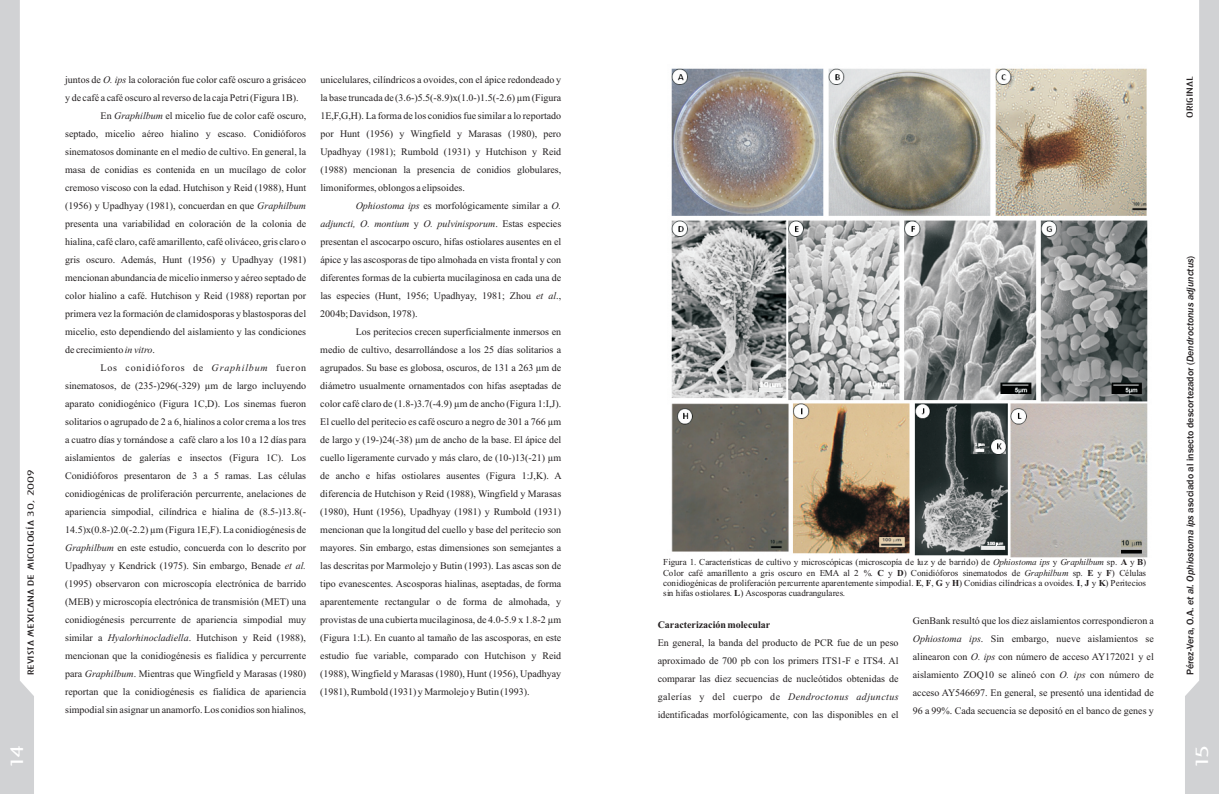
<style>
.page{position:relative;width:1219px;height:794px;background:#fff}
.page>*{position:absolute;margin:0;border:0;box-sizing:border-box;transform-origin:0 0}
.t1{font:16px "Architecture Plain";color:#fff;scale:2 1}
.t2{font:10px/18px "Times New Roman";color:#231f20;text-align:justify}
.t3{font:500 10px "Franklin Gothic";color:#231f20}
.t4{font:10px "Times New Roman";letter-spacing:.08em;color:#231f20}
.t5{font:700 10px "Times New Roman";color:#231f20}
.t6{font:9.1px/10.4px "Times New Roman";letter-spacing:-.015em;color:#231f20;text-align:justify}
.t7{font:8px "Architecture Plain";color:#231f20;scale:2 1}
.s1{font-style:italic}
.s2{font-weight:700}
</style>
<div class="page">
<img style="left:671px;top:68px;width:477px;height:489px">
<svg style="left:0;top:0;width:34px;height:794px"></svg>
<svg style="left:1185px;top:0;width:34px;height:794px"></svg>
<p class="t7" style="left:27px;top:675px;width:104px;rotate:-90deg">REVISTA MEXICANA DE MICOLOGÍA 30, 2009</p>
<p class="t2" style="left:65px;top:72px;width:242px">juntos de <span class="s1">O. ips</span> la coloración fue color café oscuro a grisáceo</p>
<p class="t2" style="left:65px;top:90px;width:235px">y de café a café oscuro al reverso de la caja Petri (Figura 1B).</p>
<p class="t2" style="left:101px;top:108px;width:207px">En <span class="s1">Graphilbum</span> el micelio fue de color café oscuro,</p>
<p class="t2" style="left:65px;top:126px;width:242px">septado, micelio aéreo hialino y escaso. Conidióforos</p>
<p class="t2" style="left:65px;top:144px;width:242px">sinematosos dominante en el medio de cultivo. En general, la</p>
<p class="t2" style="left:65px;top:162px;width:242px">masa de conidias es contenida en un mucílago de color</p>
<p class="t2" style="left:65px;top:180px;width:242px">cremoso viscoso con la edad. Hutchison y Reid (1988), Hunt</p>
<p class="t2" style="left:65px;top:198px;width:242px">(1956) y Upadhyay (1981), concuerdan en que <span class="s1">Graphilbum</span></p>
<p class="t2" style="left:65px;top:216px;width:242px">presenta una variabilidad en coloración de la colonia de</p>
<p class="t2" style="left:65px;top:234px;width:242px">hialina, café claro, café amarillento, café oliváceo, gris claro o</p>
<p class="t2" style="left:65px;top:252px;width:242px">gris oscuro. Además, Hunt (1956) y Upadhyay (1981)</p>
<p class="t2" style="left:65px;top:270px;width:242px">mencionan abundancia de micelio inmerso y aéreo septado de</p>
<p class="t2" style="left:65px;top:288px;width:242px">color hialino a café. Hutchison y Reid (1988) reportan por</p>
<p class="t2" style="left:65px;top:306px;width:242px">primera vez la formación de clamidosporas y blastosporas del</p>
<p class="t2" style="left:65px;top:324px;width:242px">micelio, esto dependiendo del aislamiento y las condiciones</p>
<p class="t2" style="left:65px;top:342px;width:91px">de crecimiento <span class="s1">in vitro</span>.</p>
<p class="t4" style="left:101px;top:364px;width:207px">Los conidióforos de <span class="s1">Graphilbum</span> fueron</p>
<p class="t2" style="left:65px;top:378px;width:242px">sinematosos, de (235-)296(-329) µm de largo incluyendo</p>
<p class="t2" style="left:65px;top:396px;width:242px">aparato conidiogénico (Figura 1C,D). Los sinemas fueron</p>
<p class="t2" style="left:65px;top:414px;width:242px">solitarios o agrupado de 2 a 6, hialinos a color crema a los tres</p>
<p class="t2" style="left:65px;top:432px;width:242px">a cuatro días y tornándose a café claro a los 10 a 12 días para</p>
<p class="t2" style="left:65px;top:450px;width:242px">aislamientos de galerías e insectos (Figura 1C). Los</p>
<p class="t2" style="left:65px;top:468px;width:242px">Conidióforos presentaron de 3 a 5 ramas. Las células</p>
<p class="t2" style="left:65px;top:486px;width:242px">conidiogénicas de proliferación percurrente, anelaciones de</p>
<p class="t2" style="left:65px;top:504px;width:242px">apariencia simpodial, cilíndrica e hialina de (8.5-)13.8(-</p>
<p class="t2" style="left:65px;top:522px;width:242px">14.5)x(0.8-)2.0(-2.2) µm (Figura 1E,F). La conidiogénesis de</p>
<p class="t2" style="left:65px;top:540px;width:242px"><span class="s1">Graphilbum</span> en este estudio, concuerda con lo descrito por</p>
<p class="t2" style="left:65px;top:558px;width:242px">Upadhyay y Kendrick (1975). Sin embargo, Benade <span class="s1">et al.</span></p>
<p class="t2" style="left:65px;top:576px;width:242px">(1995) observaron con microscopía electrónica de barrido</p>
<p class="t2" style="left:65px;top:594px;width:242px">(MEB) y microscopía electrónica de transmisión (MET) una</p>
<p class="t2" style="left:65px;top:612px;width:242px">conidiogénesis percurrente de apariencia simpodial muy</p>
<p class="t2" style="left:65px;top:630px;width:242px">similar a <span class="s1">Hyalorhinocladiella</span>. Hutchison y Reid (1988),</p>
<p class="t2" style="left:65px;top:648px;width:242px">mencionan que la conidiogénesis es fialídica y percurrente</p>
<p class="t2" style="left:65px;top:666px;width:242px">para <span class="s1">Graphilbum</span>. Mientras que Wingfield y Marasas (1980)</p>
<p class="t2" style="left:65px;top:684px;width:242px">reportan que la conidiogénesis es fialídica de apariencia</p>
<p class="t2" style="left:65px;top:702px;width:242px">simpodial sin asignar un anamorfo. Los conidios son hialinos,</p>
<p class="t2" style="left:320px;top:72px;width:242px">unicelulares, cilíndricos a ovoides, con el ápice redondeado y la base truncada de (3.6-)5.5(-8.9)x(1.0-)1.5(-2.6) µm (Figura 1E,F,G,H). La forma de los conidios fue similar a lo reportado por Hunt (1956) y Wingfield y Marasas (1980), pero Upadhyay (1981); Rumbold (1931) y Hutchison y Reid (1988) mencionan la presencia de conidios globulares, limoniformes, oblongos a elipsoides.</p>
<p class="t2" style="left:320px;top:198px;width:242px;text-indent:35px"><span class="s1">Ophiostoma ips</span> es morfológicamente similar a <span class="s1">O. adjuncti, O. montium</span> y <span class="s1">O. pulvinisporum</span>. Estas especies presentan el ascocarpo oscuro, hifas ostiolares ausentes en el ápice y las ascosporas de tipo almohada en vista frontal y con diferentes formas de la cubierta mucilaginosa en cada una de las especies (Hunt, 1956; Upadhyay, 1981; Zhou <span class="s1">et al</span>., 2004b; Davidson, 1978).</p>
<p class="t2" style="left:320px;top:324px;width:243px;text-indent:35px">Los peritecios crecen superficialmente inmersos en medio de cultivo, desarrollándose a los 25 días solitarios a agrupados. Su base es globosa, oscuros, de 131 a 263 µm de diámetro usualmente ornamentados con hifas aseptadas de color café claro de (1.8-)3.7(-4.9) µm de ancho (Figura 1:I,J).<br>El cuello del peritecio es café oscuro a negro de 301 a 766 µm de largo y (19-)24(-38) µm de ancho de la base. El ápice del cuello ligeramente curvado y más claro, de (10-)13(-21) µm de ancho e hifas ostiolares ausentes (Figura 1:J,K). A diferencia de Hutchison y Reid (1988), Wingfield y Marasas (1980), Hunt (1956), Upadhyay (1981) y Rumbold (1931) mencionan que la longitud del cuello y base del peritecio son mayores. Sin embargo, estas dimensiones son semejantes a las descritas por Marmolejo y Butin (1993). Las ascas son de tipo evanescentes. Ascosporas hialinas, aseptadas, de forma aparentemente rectangular o de forma de almohada, y provistas de una cubierta mucilaginosa, de 4.0-5.9 x 1.8-2 µm (Figura 1:L). En cuanto al tamaño de las ascosporas, en este estudio fue variable, comparado con Hutchison y Reid (1988), Wingfield y Marasas (1980), Hunt (1956), Upadhyay (1981), Rumbold (1931) y Marmolejo y Butin (1993).</p>
<p class="t7" style="left:1186px;top:118px;width:22px;rotate:-90deg">ORIGINAL</p>
<p class="t6" style="left:663px;top:558px;width:484px">Figura 1. Características de cultivo y microscópicas (microscopía de luz y de barrido) de <span class="s1">Ophiostoma ips</span> y <span class="s1">Graphilbum</span> sp. <span class="s2">A</span> y <span class="s2">B</span>)<br>Color café amarillento a gris oscuro en EMA al 2 %. <span class="s2">C</span> y <span class="s2">D</span>) Conidióforos sinematodos de <span class="s1">Graphilbum</span> sp. <span class="s2">E</span> y <span class="s2">F</span>) Células conidiogénicas de proliferación percurrente aparentemente simpodial. <span class="s2">E</span>, <span class="s2">F</span>, <span class="s2">G</span> y <span class="s2">H</span>) Conidias cilíndricas a ovoides. <span class="s2">I</span>, <span class="s2">J</span> y <span class="s2">K</span>) Peritecios sin hifas ostiolares. <span class="s2">L</span>) Ascosporas cuadrangulares.</p>
<p class="t5" style="left:658px;top:621px;width:114px">Caracterización molecular</p>
<p class="t2" style="left:658px;top:634px;width:242px">En general, la banda del producto de PCR fue de un peso aproximado de 700 pb con los primers ITS1-F e ITS4. Al comparar las diez secuencias de nucleótidos obtenidas de galerías y del cuerpo de <span class="s1">Dendroctonus adjunctus </span>identificadas morfológicamente, con las disponibles en el</p>
<p class="t2" style="left:913px;top:613px;width:242px">GenBank resultó que los diez aislamientos correspondieron a <span class="s1">Ophiostoma ips</span>. Sin embargo, nueve aislamientos se alinearon con <span class="s1">O. ips</span> con número de acceso AY172021 y el aislamiento ZOQ10 se alineó con <span class="s1">O. ips</span> con número de acceso AY546697. En general, se presentó una identidad de 96 a 99%. Cada secuencia se depositó en el banco de genes y</p>
<p class="t3" style="left:1186px;top:675px;width:421px;rotate:-90deg">Pérez-Vera, O.A. <span class="s1">et al</span>. <span class="s1">Ophiostoma ips</span> asociado al insecto descortezador (<span class="s1">Dendroctonus adjunctus</span>)</p>
<h1 class="t1" style="left:10px;top:767px;width:12px;rotate:-90deg">14</h1>
<h1 class="t1" style="left:1195px;top:767px;width:12px;rotate:-90deg">15</h1>
</div>
